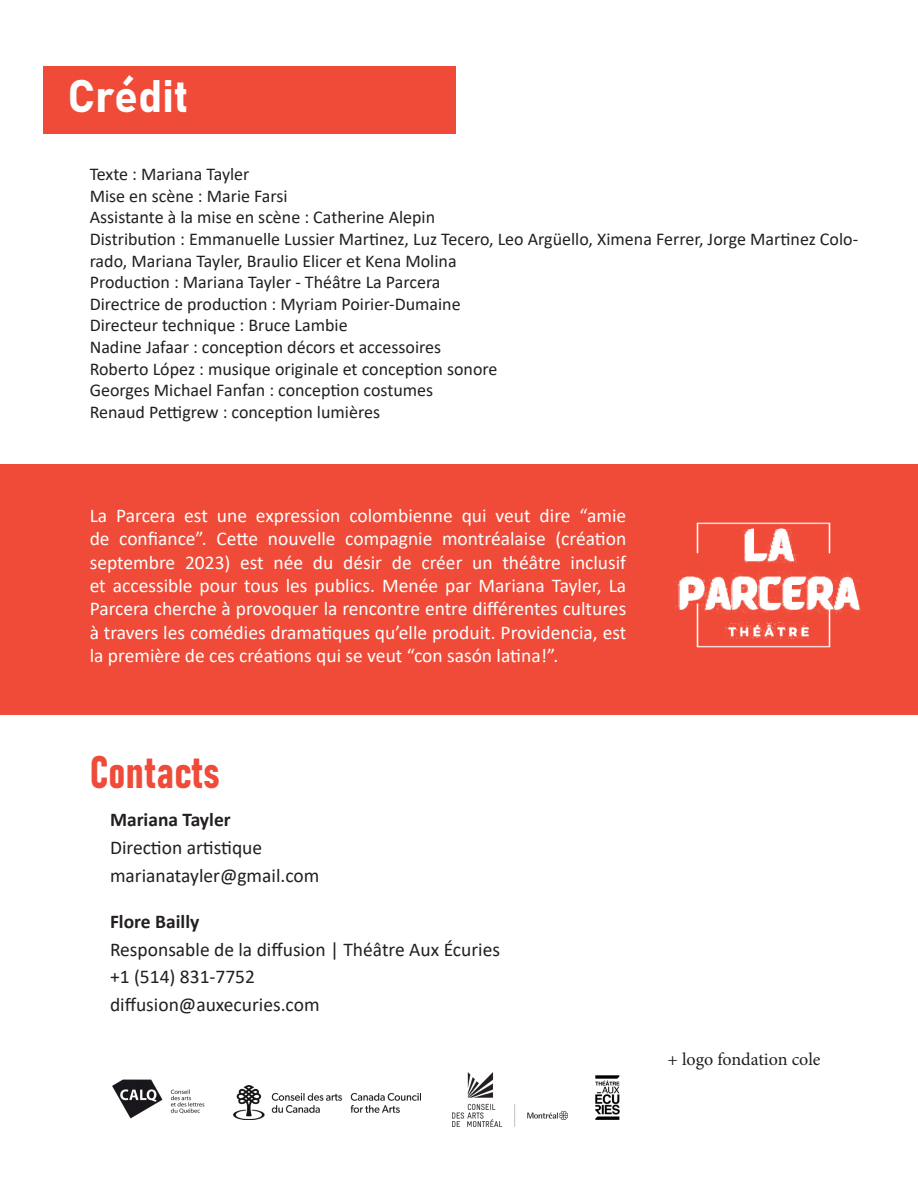
<style>
.page{position:relative;width:918px;height:1188px;background:#fff}
.page>*{position:absolute;margin:0;border:0;box-sizing:border-box;transform-origin:0 0}
.t1{font:45px "Bahnschrift";color:#ef4b38}
.t2{font:45px "Bahnschrift";color:#fff}
.t3{font:19.5px/23.4px "Calibri";color:#fff;text-align:justify}
.t4{font:19.5px "Calibri";color:#231f20}
.t5{font:700 19.5px "Calibri";color:#231f20}
.t6{font:18px/21.6px "Calibri";color:#231f20}
.t7{font:18px "Minion Pro";color:#231f20}
</style>
<div class="page">
<div style="left:0;top:465px;width:918px;height:250px;background:#ef4b38"></div>
<img style="left:632px;top:464px;width:263px;height:184px">
<div style="left:43px;top:66px;width:413px;height:67px;background:#ef4b38"></div>
<img style="left:233px;top:1086px;width:187px;height:34px">
<img style="left:112px;top:1079px;width:93px;height:40px">
<img style="left:453px;top:1073px;width:115px;height:53px">
<img style="left:595px;top:1075px;width:25px;height:45px">
<p class="t2" style="left:67px;top:62px;width:122px">Crédit</p>
<p class="t6" style="left:90px;top:163px;width:161px">Texte : Mariana Tayler</p>
<p class="t6" style="left:90px;top:185px;width:200px">Mise en scène : Marie Farsi</p>
<p class="t6" style="left:90px;top:206px;width:347px">Assistante à la mise en scène : Catherine Alepin</p>
<p class="t6" style="left:90px;top:228px;width:770px">Distribution : Emmanuelle Lussier Martinez, Luz Tecero, Leo Argüello, Ximena Ferrer, Jorge Martinez Colo&shy;rado, Mariana Tayler, Braulio Elicer et Kena Molina</p>
<p class="t6" style="left:90px;top:271px;width:352px">Production : Mariana Tayler - Théâtre La Parcera</p>
<p class="t6" style="left:90px;top:293px;width:373px">Directrice de production : Myriam Poirier-Dumaine</p>
<p class="t6" style="left:90px;top:314px;width:259px">Directeur technique : Bruce Lambie</p>
<p class="t6" style="left:90px;top:336px;width:353px">Nadine Jafaar : conception décors et accessoires</p>
<p class="t6" style="left:90px;top:357px;width:409px">Roberto López : musique originale et conception sonore</p>
<p class="t6" style="left:90px;top:379px;width:345px">Georges Michael Fanfan : conception costumes</p>
<p class="t6" style="left:90px;top:401px;width:292px">Renaud Pettigrew : conception lumières</p>
<p class="t3" style="left:90px;top:503px;width:538px">La Parcera est une expression colombienne qui veut dire “amie de confiance”. Cette nouvelle compagnie montréalaise (création septembre 2023) est née du désir de créer un théâtre inclusif et accessible pour tous les publics. Menée par Mariana Tayler, La Parcera cherche à provoquer la rencontre entre différentes cultures à travers les comédies dramatiques qu’elle produit. Providencia, est la première de ces créations qui se veut “con sasón latina!”.</p>
<p class="t1" style="left:90px;top:738px;width:131px">Contacts</p>
<p class="t5" style="left:110px;top:806px;width:122px">Mariana Tayler</p>
<p class="t4" style="left:110px;top:834px;width:154px">Direction artistique</p>
<p class="t4" style="left:110px;top:862px;width:211px">marianatayler@gmail.com</p>
<p class="t5" style="left:110px;top:908px;width:91px">Flore Bailly</p>
<p class="t4" style="left:110px;top:936px;width:392px">Responsable de la diffusion | Théâtre Aux Écuries</p>
<p class="t4" style="left:110px;top:963px;width:147px">+1 (514) 831-7752</p>
<p class="t4" style="left:110px;top:991px;width:211px">diffusion@auxecuries.com</p>
<p class="t7" style="left:668px;top:1047px;width:154px">+ logo fondation cole</p>
</div>
